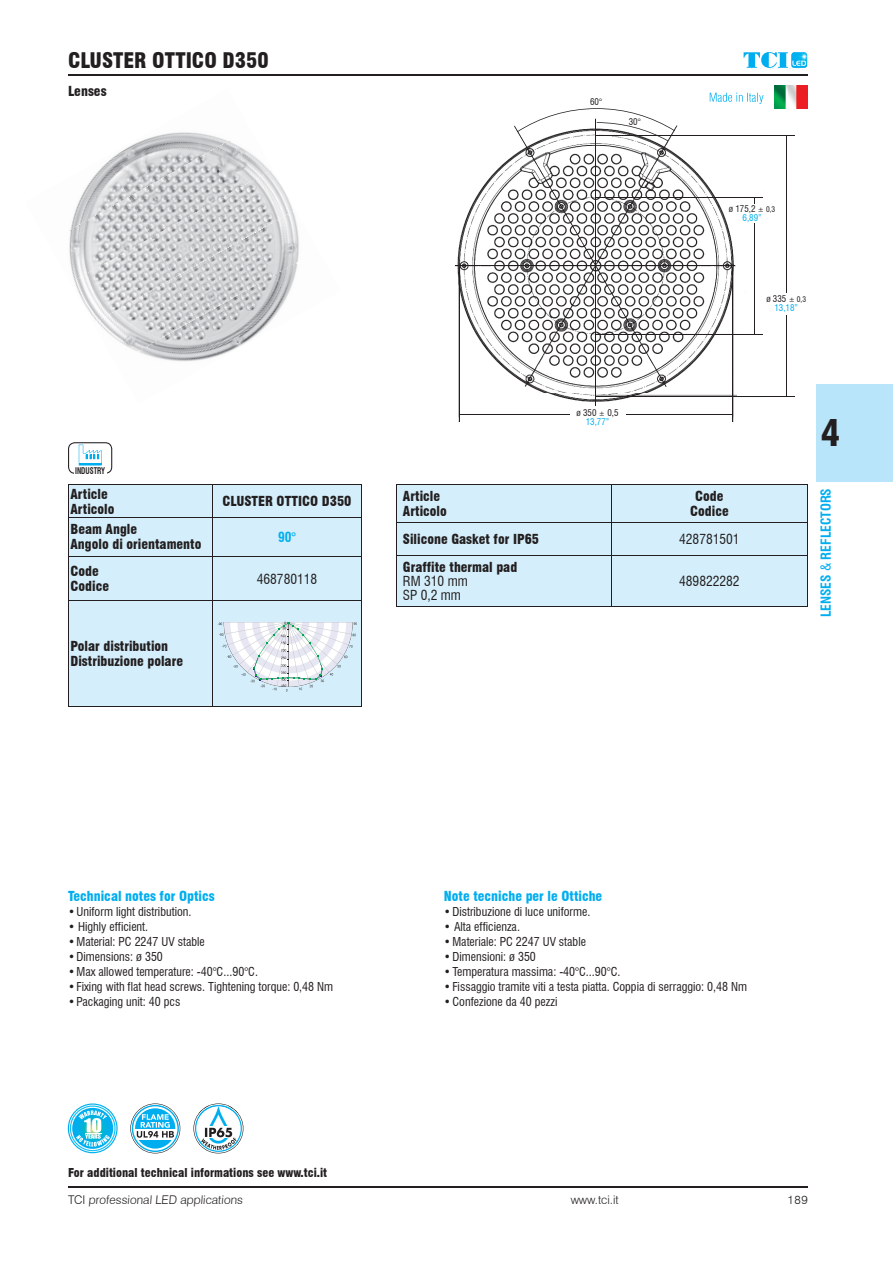
<style>
.page{position:relative;width:893px;height:1263px;background:#fff}
.page>*{position:absolute;margin:0;border:0;box-sizing:border-box;transform-origin:0 0}
.t1{font:900 condensed 36px "Swiss 721 BT";color:#231f20}
.t2{font:900 condensed 21px "Swiss 721 BT";color:#231f20}
.t3{font:900 condensed 13.5px/15px "Swiss 721 BT";color:#231f20}
.t4{font:900 condensed 13.5px "Swiss 721 BT";color:#00aeef}
.t5{font:condensed 13.5px/14.2px "Swiss 721 BT";color:#231f20}
.t6{font:700 condensed 13.5px "Swiss 721 BT";color:#00aeef}
.t7{font:condensed 12px "Swiss 721 BT";color:#231f20}
.t8{font:900 condensed 12px "Swiss 721 BT";color:#231f20}
.t9{font:300 12px "Swiss 721 BT";color:#231f20}
.t10{font:condensed 9px/9px "Swiss 721 BT";color:#231f20;text-align:center}
.t11{font:condensed 9px/9px "Swiss 721 BT";color:#00aeef;text-align:center}
.t12{font:700 condensed 9px "Swiss 721 BT";color:#231f20;scale:.8 1}
.s1{font-size:7.5px}
.s2{color:#00aeef}
.s3{color:#231f20}
.s4{font-size:7.5px;color:#231f20}
.s5{font-weight:400}
</style>
<div class="page">
<hr style="left:68px;top:74px;width:740px;height:2px;background:#231f20">
<hr style="left:68px;top:1186px;width:740px;height:2px;background:#231f20">
<img style="left:806px;top:53px;width:1px;height:14px">
<svg style="left:744px;top:52px;width:62px;height:16px"></svg>
<div style="left:816px;top:384px;width:77px;height:98px;background:#b9e5fa"></div>
<img style="left:219px;top:319px;width:53px;height:37px">
<img style="left:197px;top:319px;width:22px;height:42px">
<img style="left:197px;top:222px;width:102px;height:97px">
<img style="left:98px;top:278px;width:99px;height:84px">
<img style="left:174px;top:175px;width:122px;height:103px">
<img style="left:75px;top:237px;width:99px;height:86px">
<img style="left:151px;top:153px;width:122px;height:84px">
<img style="left:69px;top:197px;width:82px;height:86px">
<img style="left:115px;top:132px;width:135px;height:65px">
<img style="left:69px;top:156px;width:60px;height:86px">
<svg style="left:193px;top:1103px;width:50px;height:50px"></svg>
<svg style="left:130px;top:1103px;width:50px;height:50px"></svg>
<svg style="left:68px;top:1103px;width:50px;height:50px"></svg>
<div style="left:69px;top:484px;width:292px;height:222px;background:#d4effb"></div>
<svg style="left:68px;top:442px;width:44px;height:32px"></svg>
<div style="left:74px;top:468px;width:32px;height:8px;background:#fff"></div>
<svg style="left:218px;top:621px;width:139px;height:70px"></svg>
<hr style="left:212px;top:485px;width:1px;height:32px;background:#231f20">
<hr style="left:212px;top:518px;width:1px;height:38px;background:#231f20">
<hr style="left:212px;top:557px;width:1px;height:43px;background:#231f20">
<hr style="left:212px;top:601px;width:1px;height:105px;background:#231f20">
<hr style="left:68px;top:484px;width:145px;height:1px;background:#231f20">
<hr style="left:213px;top:484px;width:149px;height:1px;background:#231f20">
<hr style="left:68px;top:517px;width:145px;height:1px;background:#231f20">
<hr style="left:213px;top:517px;width:149px;height:1px;background:#231f20">
<hr style="left:68px;top:556px;width:145px;height:1px;background:#231f20">
<hr style="left:213px;top:556px;width:149px;height:1px;background:#231f20">
<hr style="left:68px;top:600px;width:145px;height:1px;background:#231f20">
<hr style="left:213px;top:600px;width:149px;height:1px;background:#231f20">
<hr style="left:68px;top:706px;width:145px;height:1px;background:#231f20">
<hr style="left:213px;top:706px;width:149px;height:1px;background:#231f20">
<hr style="left:361px;top:485px;width:1px;height:32px;background:#231f20">
<hr style="left:361px;top:518px;width:1px;height:38px;background:#231f20">
<hr style="left:361px;top:557px;width:1px;height:43px;background:#231f20">
<hr style="left:361px;top:601px;width:1px;height:105px;background:#231f20">
<hr style="left:68px;top:485px;width:1px;height:32px;background:#231f20">
<hr style="left:68px;top:518px;width:1px;height:38px;background:#231f20">
<hr style="left:68px;top:557px;width:1px;height:43px;background:#231f20">
<hr style="left:68px;top:601px;width:1px;height:105px;background:#231f20">
<div style="left:397px;top:485px;width:410px;height:121px;background:#d4effb"></div>
<hr style="left:396px;top:484px;width:215px;height:1px;background:#231f20">
<hr style="left:396px;top:485px;width:1px;height:37px;background:#231f20">
<hr style="left:611px;top:484px;width:197px;height:1px;background:#231f20">
<hr style="left:611px;top:485px;width:1px;height:37px;background:#231f20">
<hr style="left:807px;top:485px;width:1px;height:37px;background:#231f20">
<hr style="left:396px;top:522px;width:215px;height:1px;background:#231f20">
<hr style="left:396px;top:522px;width:1px;height:33px;background:#231f20">
<hr style="left:611px;top:522px;width:197px;height:1px;background:#231f20">
<hr style="left:611px;top:522px;width:1px;height:33px;background:#231f20">
<hr style="left:807px;top:522px;width:1px;height:33px;background:#231f20">
<hr style="left:396px;top:555px;width:215px;height:1px;background:#231f20">
<hr style="left:396px;top:556px;width:1px;height:50px;background:#231f20">
<hr style="left:611px;top:555px;width:197px;height:1px;background:#231f20">
<hr style="left:611px;top:556px;width:1px;height:50px;background:#231f20">
<hr style="left:807px;top:556px;width:1px;height:50px;background:#231f20">
<hr style="left:396px;top:606px;width:215px;height:1px;background:#231f20">
<hr style="left:611px;top:606px;width:197px;height:1px;background:#231f20">
<img style="left:788px;top:85px;width:20px;height:24px">
<img style="left:454px;top:85px;width:334px;height:338px">
<img style="left:710px;top:93px;width:53px;height:11px">
<hr style="left:595px;top:135px;width:200px;height:1px;background:#231f20">
<hr style="left:596px;top:396px;width:199px;height:1px;background:#231f20">
<hr style="left:596px;top:197px;width:166px;height:1px;background:#231f20">
<hr style="left:595px;top:334px;width:167px;height:1px;background:#231f20">
<hr style="left:754px;top:223px;width:1px;height:111px;background:#231f20">
<hr style="left:786px;top:136px;width:1px;height:157px;background:#231f20">
<hr style="left:786px;top:315px;width:1px;height:81px;background:#231f20">
<hr style="left:459px;top:267px;width:1px;height:155px;background:#231f20">
<hr style="left:732px;top:267px;width:1px;height:155px;background:#231f20">
<hr style="left:459px;top:414px;width:273px;height:1px;background:#231f20">
<hr style="left:595px;top:119px;width:1px;height:286px;background:#231f20">
<hr style="left:455px;top:265px;width:280px;height:1px;background:#231f20">
<div style="left:570px;top:409px;width:55px;height:18px;background:#fff"></div>
<div style="left:727px;top:205px;width:50px;height:18px;background:#fff"></div>
<div style="left:763px;top:295px;width:46px;height:18px;background:#fff"></div>
<svg style="left:514px;top:108px;width:163px;height:279px"></svg>
<h2 class="t2" style="left:68px;top:48px;width:202px">CLUSTER OTTICO D350</h2>
<p class="t3" style="left:68px;top:83px;width:40px">Lenses</p>
<p class="t12" style="left:75px;top:466px;width:39px">INDUSTRY</p>
<p class="t3" style="left:71px;top:486px;width:46px">Article<br>Articolo</p>
<p class="t3" style="left:223px;top:494px;width:130px">CLUSTER OTTICO D350</p>
<p class="t3" style="left:71px;top:522px;width:132px">Beam Angle<br>Angolo di orientamento</p>
<p class="t6" style="left:278px;top:529px;width:19px">90°</p>
<p class="t3" style="left:71px;top:564px;width:40px">Code<br>Codice</p>
<p class="t5" style="left:257px;top:571px;width:62px">468780118</p>
<p class="t3" style="left:71px;top:638px;width:114px">Polar distribution<br>Distribuzione polare</p>
<p class="t10" style="left:590px;top:98px;width:13px">60°</p>
<p class="t10" style="left:629px;top:117px;width:13px">30°</p>
<p class="t10" style="left:729px;top:204px;width:48px">ø 175,2 <span class="s1">± 0,3<br></span><span class="s2">6,89”</span></p>
<p class="t11" style="left:766px;top:294px;width:41px"><span class="s3">ø 335</span> <span class="s4">± 0,3<br></span>13,18”</p>
<p class="t10" style="left:577px;top:408px;width:43px">ø 350 <span class="s1">±</span> 0,5<br><span class="s2">13,77”</span></p>
<p class="t3" style="left:403px;top:489px;width:46px">Article<br>Articolo</p>
<p class="t3" style="left:690px;top:489px;width:40px;text-align:center">Code<br>Codice</p>
<p class="t3" style="left:403px;top:531px;width:138px">Silicone Gasket for IP65</p>
<p class="t5" style="left:679px;top:532px;width:62px">428781501</p>
<p class="t3" style="left:403px;top:559px;width:116px">Graffite thermal pad</p>
<p class="t5" style="left:403px;top:574px;width:66px">RM 310 mm<br>SP 0,2 mm</p>
<p class="t5" style="left:679px;top:574px;width:62px">489822282</p>
<h1 class="t1" style="left:821px;top:412px;width:21px">4</h1>
<p class="t6" style="left:818px;top:617px;width:131px;rotate:-90deg">LENSES <span class="s5">&amp;</span> REFLECTORS</p>
<p class="t4" style="left:68px;top:888px;width:148px">Technical notes for Optics</p>
<p class="t7" style="left:68px;top:904px;width:125px">• Uniform light distribution.</p>
<p class="t7" style="left:68px;top:919px;width:82px">• Highly efficient.</p>
<p class="t7" style="left:68px;top:934px;width:138px">• Material: PC 2247 UV stable</p>
<p class="t7" style="left:68px;top:949px;width:96px">• Dimensions: ø 350</p>
<p class="t7" style="left:68px;top:964px;width:192px">• Max allowed temperature: -40°C...90°C.</p>
<p class="t7" style="left:68px;top:979px;width:267px">• Fixing with flat head screws. Tightening torque: 0,48 Nm</p>
<p class="t7" style="left:68px;top:994px;width:114px">• Packaging unit: 40 pcs</p>
<p class="t8" style="left:68px;top:1166px;width:261px">For additional technical informations see www.tci.it</p>
<p class="t4" style="left:444px;top:888px;width:160px">Note tecniche per le Ottiche</p>
<p class="t7" style="left:444px;top:904px;width:148px">• Distribuzione di luce uniforme.</p>
<p class="t7" style="left:444px;top:919px;width:78px">• Alta efficienza.</p>
<p class="t7" style="left:444px;top:934px;width:144px">• Materiale: PC 2247 UV stable</p>
<p class="t7" style="left:444px;top:949px;width:93px">• Dimensioni: ø 350</p>
<p class="t7" style="left:444px;top:964px;width:178px">• Temperatura massima: -40°C...90°C.</p>
<p class="t7" style="left:444px;top:979px;width:305px">• Fissaggio tramite viti a testa piatta. Coppia di serraggio: 0,48 Nm</p>
<p class="t7" style="left:444px;top:994px;width:115px">• Confezione da 40 pezzi</p>
<p class="t9" style="left:68px;top:1192px;width:177px">TCI professional LED applications</p>
<p class="t9" style="left:571px;top:1192px;width:50px">www.tci.it</p>
<p class="t9" style="left:788px;top:1192px;width:22px">189</p>
</div>
